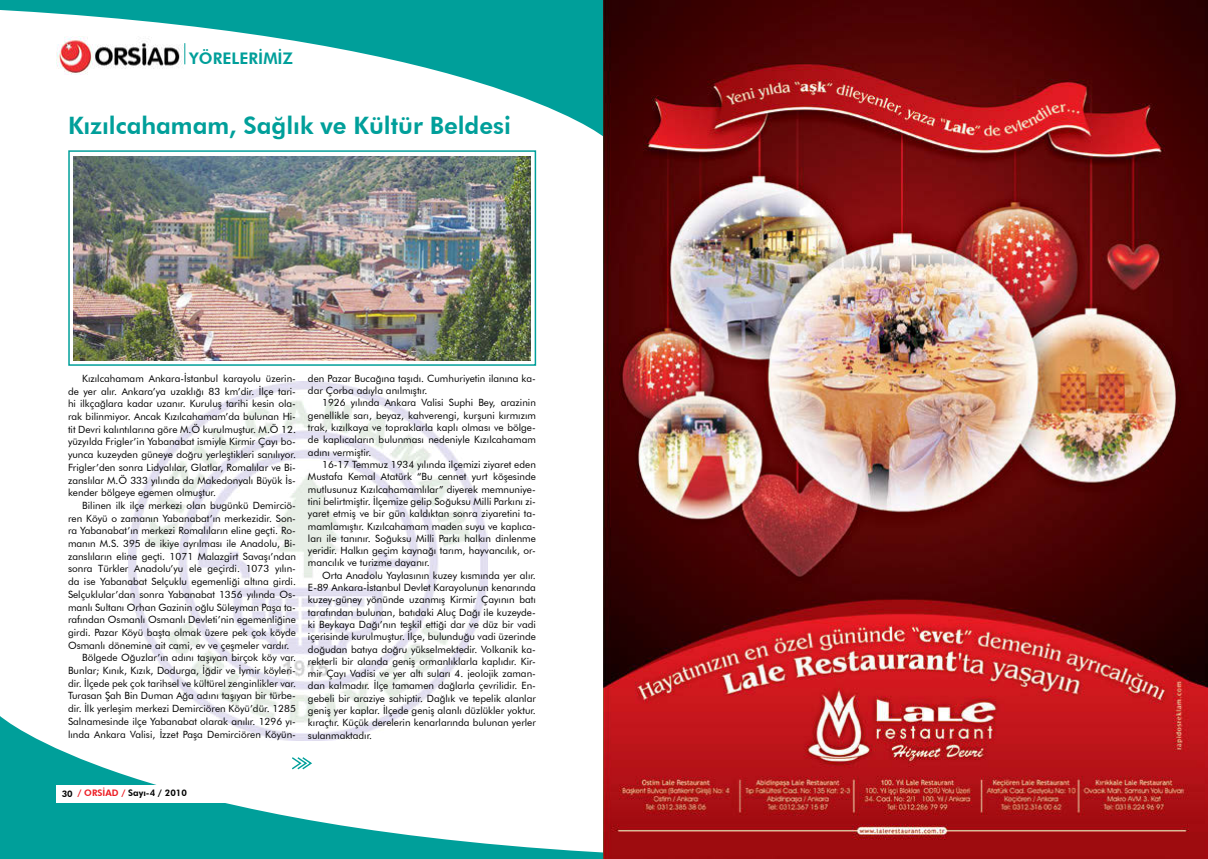
<style>
.page{position:relative;width:1208px;height:859px;background:#fff}
.page>*{position:absolute;margin:0;border:0;box-sizing:border-box;transform-origin:0 0}
.t1{font:800 24px "Futura BT";color:#009f9a}
.t2{font:800 16px "Futura BT";color:#009f9a}
.t3{font:10px/12.3px "Futura BT";color:#000;text-align:justify}
.t4{font:800 9px "Futura BT";color:#000}
.s1{color:#ed1d24}
</style>
<div class="page">
<img style="left:128px;top:381px;width:359px;height:335px">
<svg style="left:0;top:0;width:604px;height:137px"></svg>
<svg style="left:0;top:716px;width:604px;height:143px"></svg>
<img style="left:56px;top:37px;width:132px;height:37px">
<svg style="left:184px;top:43px;width:1px;height:21px"></svg>
<div style="left:57px;top:785px;width:198px;height:17px;background:#fff"></div>
<img style="left:74px;top:156px;width:456px;height:204px">
<div style="left:68px;top:150px;width:468px;height:216px;border:2px solid #009f9a"></div>
<svg style="left:290px;top:756px;width:23px;height:15px"></svg>
<img style="left:604px;top:0;width:604px;height:859px">
<h2 class="t2" style="left:189px;top:48px;width:105px">YÖRELERİMİZ</h2>
<h1 class="t1" style="left:68px;top:111px;width:444px">Kızılcahamam, Sağlık ve Kültür Beldesi</h1>
<p class="t3" style="left:68px;top:372px;width:229px;line-height:12.7px;text-indent:14px">Kızılcahamam Ankara-İstanbul karayolu üzerin&shy;de yer alır. Ankara’ya uzaklığı 83 km’dir. İlçe tari&shy;hi ilkçağlara kadar uzanır. Kuruluş tarihi kesin ola&shy;rak bilinmiyor. Ancak Kızılcahamam’da bulunan Hi&shy;tit Devri kalıntılarına göre M.Ö kurulmuştur. M.Ö 12. yüzyılda Frigler’in Yabanabat ismiyle Kirmir Çayı bo&shy;yunca kuzeyden güneye doğru yerleştikleri sanılıyor.<br>Frigler’den sonra Lidyalılar, Glatlar, Romalılar ve Bi&shy;zanslılar M.Ö 333 yılında da Makedonyalı Büyük İs&shy;kender bölgeye egemen olmuştur.</p>
<p class="t3" style="left:82px;top:499px;width:215px">Bilinen ilk ilçe merkezi olan bugünkü Demirciö-</p>
<p class="t3" style="left:68px;top:512px;width:229px">ren Köyü o zamanın Yabanabat’ın merkezidir. Son-</p>
<p class="t3" style="left:68px;top:524px;width:229px">ra Yabanabat’ın merkezi Romalıların eline geçti. Ro-</p>
<p class="t3" style="left:68px;top:537px;width:229px">manın M.S. 395 de ikiye ayrılması ile Anadolu, Bi-</p>
<p class="t3" style="left:68px;top:550px;width:229px">zanslıların eline geçti. 1071 Malazgirt Savaşı’ndan</p>
<p class="t3" style="left:68px;top:563px;width:229px">sonra Türkler Anadolu’yu ele geçirdi. 1073 yılın-</p>
<p class="t3" style="left:68px;top:575px;width:229px">da ise Yabanabat Selçuklu egemenliği altına girdi.</p>
<p class="t3" style="left:68px;top:588px;width:229px">Selçuklular’dan sonra Yabanabat 1356 yılında Os-</p>
<p class="t3" style="left:68px;top:601px;width:229px">manlı Sultanı Orhan Gazinin oğlu Süleyman Paşa ta-</p>
<p class="t3" style="left:68px;top:613px;width:229px">rafından Osmanlı Osmanlı Devleti’nin egemenliğine</p>
<p class="t3" style="left:68px;top:626px;width:229px">girdi. Pazar Köyü başta olmak üzere pek çok köyde</p>
<p class="t3" style="left:68px;top:639px;width:223px">Osmanlı dönemine ait cami, ev ve çeşmeler vardır.</p>
<p class="t3" style="left:82px;top:651px;width:215px">Bölgede Oğuzlar’ın adını taşıyan birçok köy var.</p>
<p class="t3" style="left:68px;top:664px;width:229px">Bunlar; Kınık, Kızık, Dodurga, İğdir ve İymir köyleri-</p>
<p class="t3" style="left:68px;top:677px;width:229px">dir. İlçede pek çok tarihsel ve kültürel zenginlikler var.</p>
<p class="t3" style="left:68px;top:690px;width:229px">Turasan Şah Bin Duman Ağa adını taşıyan bir türbe-</p>
<p class="t3" style="left:68px;top:702px;width:229px">dir. İlk yerleşim merkezi Demirciören Köyü’dür. 1285</p>
<p class="t3" style="left:68px;top:715px;width:229px">Salnamesinde ilçe Yabanabat olarak anılır. 1296 yı-</p>
<p class="t3" style="left:68px;top:728px;width:229px">lında Ankara Valisi, İzzet Paşa Demirciören Köyün-</p>
<p class="t3" style="left:308px;top:372px;width:229px">den Pazar Bucağına taşıdı. Cumhuriyetin ilanına ka&shy;dar Çorba adıyla anılmıştır.</p>
<p class="t3" style="left:308px;top:397px;width:229px;text-indent:14px">1926 yılında Ankara Valisi Suphi Bey, arazinin genellikle sarı, beyaz, kahverengi, kurşuni kırmızım trak, kızılkaya ve topraklarla kaplı olması ve bölge&shy;de kaplıcaların bulunması nedeniyle Kızılcahamam adını vermiştir.</p>
<p class="t3" style="left:308px;top:458px;width:229px;text-indent:14px">16-17 Temmuz 1934 yılında ilçemizi ziyaret eden Mustafa Kemal Atatürk “Bu cennet yurt köşesinde mutlusunuz Kızılcahamamlılar” diyerek memnuniye&shy;tini belirtmiştir. İlçemize gelip Soğuksu Milli Parkını zi&shy;yaret etmiş ve bir gün kaldıktan sonra ziyaretini ta&shy;mamlamıştır. Kızılcahamam maden suyu ve kaplıca&shy;ları ile tanınır. Soğuksu Milli Parkı halkın dinlenme yeridir. Halkın geçim kaynağı tarım, hayvancılık, or&shy;mancılık ve turizme dayanır.</p>
<p class="t3" style="left:308px;top:569px;width:229px;text-indent:14px">Orta Anadolu Yaylasının kuzey kısmında yer alır.<br>E-89 Ankara-İstanbul Devlet Karayolunun kenarında kuzey-güney yönünde uzanmış Kirmir Çayının batı tarafından bulunan, batıdaki Aluç Dağı ile kuzeyde&shy;ki Beykaya Dağı’nın teşkil ettiği dar ve düz bir vadi içerisinde kurulmuştur. İlçe, bulunduğu vadi üzerinde doğudan batıya doğru yükselmektedir. Volkanik ka&shy;rekterli bir alanda geniş ormanlıklarla kaplıdır. Kir&shy;mir Çayı Vadisi ve yer altı suları 4. jeolojik zaman&shy;dan kalmadır. İlçe tamamen dağlarla çevrilidir. En&shy;gebeli bir araziye sahiptir. Dağlık ve tepelik alanlar geniş yer kaplar. İlçede geniş alanlı düzlükler yoktur. kıraçtır. Küçük derelerin kenarlarında bulunan yerler sulanmaktadır.</p>
<p class="t4" style="left:62px;top:788px;width:127px">30 <span class="s1">/ ORSİAD /</span> Sayı-4 / 2010</p>
</div>
